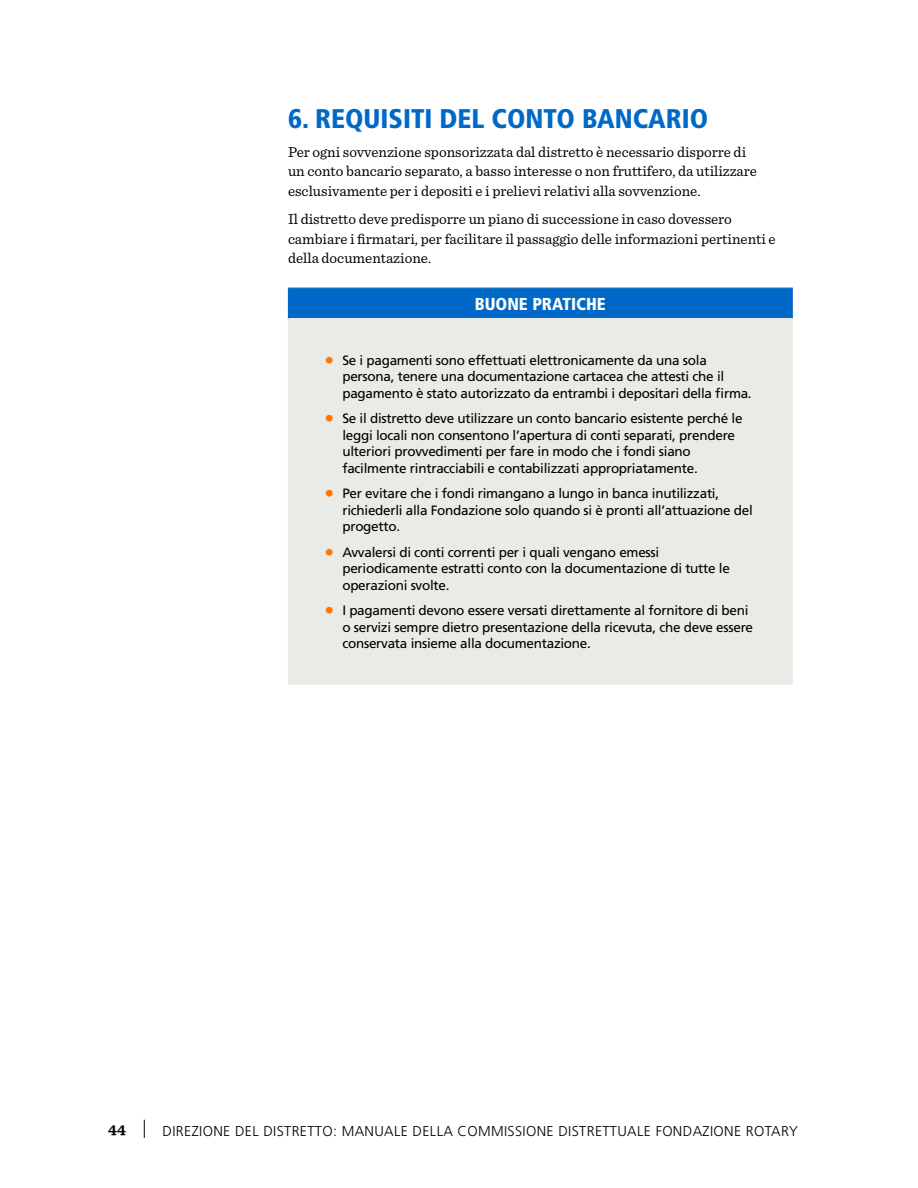
<style>
.page{position:relative;width:918px;height:1188px;background:#fff}
.page>*{position:absolute;margin:0;border:0;box-sizing:border-box;transform-origin:0 0}
.t1{font:900 condensed 27px "Frutiger LT Std";color:#0069c8}
.t2{font:900 condensed 17.25px "Frutiger LT Std";color:#fff}
.t3{font:15px/19.5px "Sentinel";color:#000}
.t4{font:700 15px "Sentinel";color:#000}
.t5{font:300 14.25px "Frutiger LT Std";letter-spacing:.025em;color:#000}
.t6{font:13.5px/16.5px "Frutiger LT Std";letter-spacing:-.02em;color:#000}
.s1{font-size:19.5px;color:#f70}
</style>
<div class="page">
<svg style="left:144px;top:1120px;width:1px;height:18px"></svg>
<div style="left:288px;top:288px;width:504px;height:31px;background:#0069c8"></div>
<div style="left:288px;top:319px;width:504px;height:365px;background:#eaeae7"></div>
<hr style="left:288px;top:287px;width:505px;height:1px;background:#a9aca0">
<hr style="left:792px;top:288px;width:1px;height:31px;background:#0069c8">
<hr style="left:792px;top:319px;width:1px;height:365px;background:#eaeae7">
<hr style="left:288px;top:684px;width:505px;height:1px;background:#eaeae7">
<h1 class="t1" style="left:288px;top:103px;width:422px">6. REQUISITI DEL CONTO BANCARIO</h1>
<p class="t3" style="left:288px;top:141px;width:471px">Per ogni sovvenzione sponsorizzata dal distretto è necessario disporre di un conto bancario separato, a basso interesse o non fruttifero, da utilizzare esclusivamente per i depositi e i prelievi relativi alla sovvenzione.</p>
<p class="t3" style="left:288px;top:209px;width:489px">Il distretto deve predisporre un piano di successione in caso dovessero cambiare i firmatari, per facilitare il passaggio delle informazioni pertinenti e della documentazione.</p>
<p class="t2" style="left:475px;top:293px;width:133px">BUONE PRATICHE</p>
<p class="t6" style="left:342px;top:352px;width:411px;text-indent:-18px"><span class="s1">•</span> Se i pagamenti sono effettuati elettronicamente da una sola persona, tenere una documentazione cartacea che attesti che il pagamento è stato autorizzato da entrambi i depositari della firma.</p>
<p class="t6" style="left:342px;top:410px;width:402px;text-indent:-18px"><span class="s1">•</span> Se il distretto deve utilizzare un conto bancario esistente perché le leggi locali non consentono l’apertura di conti separati, prendere ulteriori provvedimenti per fare in modo che i fondi siano facilmente rintracciabili e contabilizzati appropriatamente.</p>
<p class="t6" style="left:342px;top:485px;width:412px;text-indent:-18px"><span class="s1">•</span> Per evitare che i fondi rimangano a lungo in banca inutilizzati, richiederli alla Fondazione solo quando si è pronti all’attuazione del progetto.</p>
<p class="t6" style="left:342px;top:544px;width:389px;text-indent:-18px"><span class="s1">•</span> Avvalersi di conti correnti per i quali vengano emessi periodicamente estratti conto con la documentazione di tutte le operazioni svolte.</p>
<p class="t6" style="left:342px;top:602px;width:412px;text-indent:-18px"><span class="s1">•</span> I pagamenti devono essere versati direttamente al fornitore di beni o servizi sempre dietro presentazione della ricevuta, che deve essere conservata insieme alla documentazione.</p>
<p class="t4" style="left:108px;top:1117px;width:19px">44</p>
<p class="t5" style="left:163px;top:1123px;width:637px">DIREZIONE DEL DISTRETTO: MANUALE DELLA COMMISSIONE DISTRETTUALE FONDAZIONE ROTARY</p>
</div>
